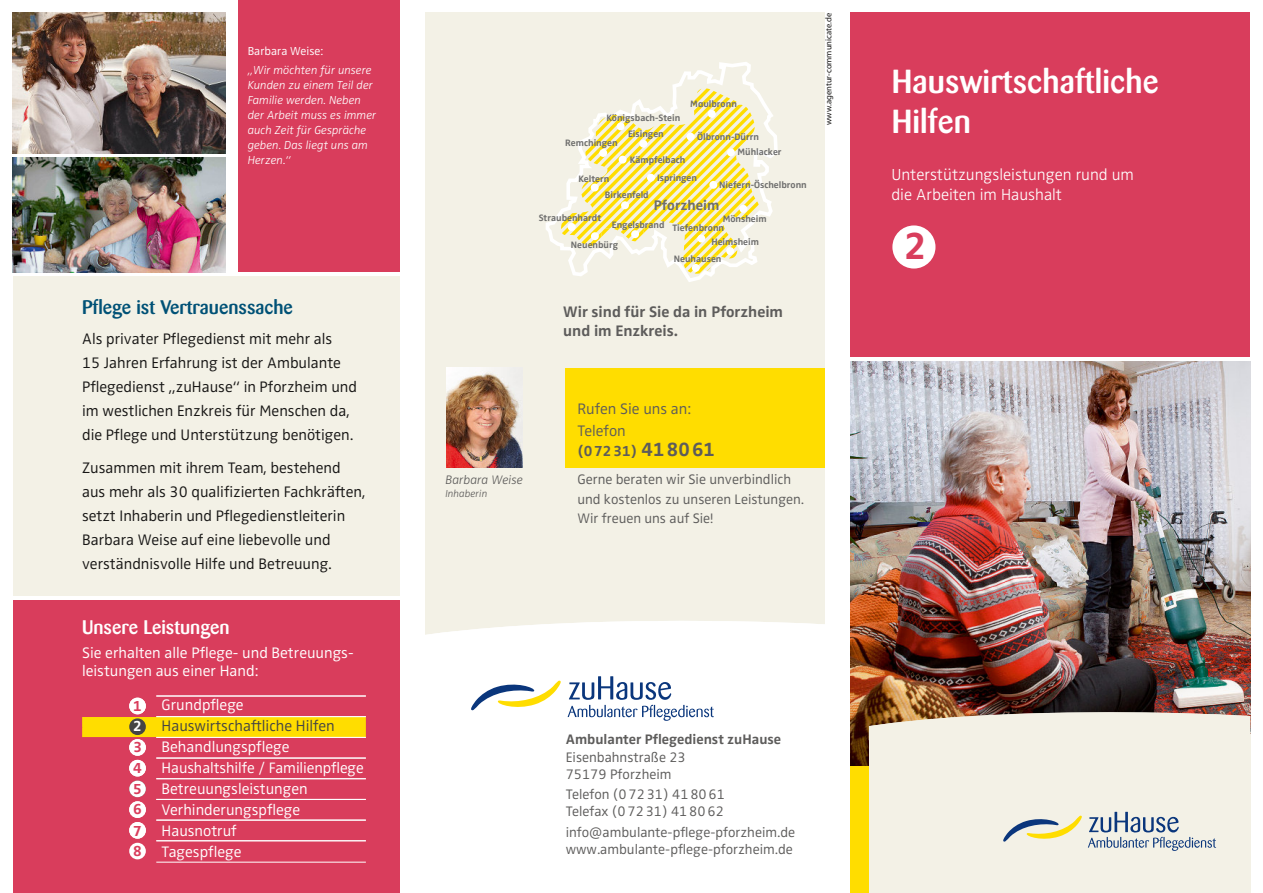
<style>
.page{position:relative;width:1263px;height:893px;background:#fff}
.page>*{position:absolute;margin:0;border:0;box-sizing:border-box;transform-origin:0 0}
.t1{font:38.85px "Zwo w 6";color:#d93d5c}
.t2{font:500 33px "Barmeno";letter-spacing:.005em;color:#fff}
.t3{font:500 19.5px "Barmeno";color:#005176}
.t4{font:500 19.5px "Barmeno";color:#fff}
.t5{font:16.5px/19.8px "Zwo w 2";color:#fff}
.t6{font:15.75px/24px "Zwo w 3";color:#171615}
.t7{font:15.75px/21px "Zwo w 3";color:#fff}
.t8{font:15.75px/19.5px "Zwo w 6";color:#5d5c5b}
.t9{font:15.75px "Zwo w 3";color:#454544}
.t10{font:15.75px/21.8px "Zwo w 3";color:#5d5c5b}
.t11{font:15.6px "Zwo w 3";letter-spacing:-.005em;color:#fff}
.t12{font:15px "Zwo w 6";letter-spacing:.06em;color:#5d5c5b}
.t13{font:15px/20.4px "Zwo w 6";color:#d93d5c;text-align:justify}
.t14{font:15px "Zwo w 6";color:#fff}
.t15{font:14.4px "Zwo w 6";color:#6e6e6d}
.t16{font:14.25px/17.1px "Zwo w 3";color:#5d5c5b}
.t17{font:14.25px "Zwo w 6";color:#5d5c5b}
.t18{font:12.75px "Zwo w 2 Italic";color:#5d5c5b}
.t19{font:12px/15px "Zwo w 2 Italic";color:#fff}
.t20{font:12px "Zwo w 3";color:#fff}
.t21{font:10.5px "Zwo w 2 Italic";color:#5d5c5b}
.t22{font:9.6px/15.3px "Zwo w 6";color:#6e6e6d}
.t23{font:9.6px "Zwo Alt w 6";color:#6e6e6d}
.t24{font:8.7px "Myriad";color:#171615}
.s1{font-size:19.8px}
</style>
<div class="page">
<img style="left:850px;top:361px;width:400px;height:406px">
<div style="left:850px;top:13px;width:400px;height:344px;background:#d93d5c"></div>
<div style="left:425px;top:13px;width:400px;height:628px;background:#f3f1e6"></div>
<div style="left:850px;top:767px;width:19px;height:126px;background:#fd0"></div>
<img style="left:869px;top:710px;width:381px;height:24px">
<div style="left:869px;top:734px;width:381px;height:159px;background:#f3f1e6"></div>
<svg style="left:1003px;top:815px;width:79px;height:27px"></svg>
<svg style="left:1088px;top:812px;width:128px;height:39px"></svg>
<svg style="left:425px;top:621px;width:400px;height:20px;background:#fdfcfb"></svg>
<div style="left:892px;top:225px;width:43px;height:44px;background:#fff;border-radius:50%"></div>
<div style="left:566px;top:368px;width:259px;height:100px;background:#fd0"></div>
<svg style="left:471px;top:680px;width:90px;height:31px"></svg>
<svg style="left:568px;top:676px;width:146px;height:45px"></svg>
<svg style="left:546px;top:62px;width:232px;height:220px"></svg>
<svg style="left:561px;top:88px;width:198px;height:186px"></svg>
<div style="left:591px;top:184px;width:8px;height:7px;background:#fff;border-radius:50%"></div>
<div style="left:568px;top:223px;width:7px;height:8px;background:#fff;border-radius:50%"></div>
<div style="left:591px;top:232px;width:8px;height:8px;background:#fff;border-radius:50%"></div>
<div style="left:631px;top:230px;width:8px;height:8px;background:#fff;border-radius:50%"></div>
<div style="left:621px;top:201px;width:8px;height:8px;background:#fff;border-radius:50%"></div>
<div style="left:647px;top:174px;width:8px;height:8px;background:#fff;border-radius:50%"></div>
<div style="left:619px;top:156px;width:8px;height:8px;background:#fff;border-radius:50%"></div>
<div style="left:639px;top:140px;width:8px;height:8px;background:#fff;border-radius:50%"></div>
<div style="left:617px;top:122px;width:8px;height:8px;background:#fff;border-radius:50%"></div>
<div style="left:599px;top:149px;width:8px;height:8px;background:#fff;border-radius:50%"></div>
<div style="left:692px;top:264px;width:8px;height:8px;background:#fff;border-radius:50%"></div>
<div style="left:726px;top:247px;width:8px;height:8px;background:#fff;border-radius:50%"></div>
<div style="left:739px;top:205px;width:8px;height:8px;background:#fff;border-radius:50%"></div>
<div style="left:709px;top:181px;width:8px;height:8px;background:#fff;border-radius:50%"></div>
<div style="left:727px;top:149px;width:8px;height:7px;background:#fff;border-radius:50%"></div>
<div style="left:687px;top:133px;width:7px;height:8px;background:#fff;border-radius:50%"></div>
<div style="left:708px;top:110px;width:8px;height:8px;background:#fff;border-radius:50%"></div>
<div style="left:697px;top:235px;width:8px;height:8px;background:#fff;border-radius:50%"></div>
<img style="left:447px;top:368px;width:76px;height:100px">
<div style="left:13px;top:600px;width:387px;height:293px;background:#d93d5c"></div>
<div style="left:13px;top:276px;width:387px;height:320px;background:#f3f1e6"></div>
<div style="left:238px;top:0;width:162px;height:272px;background:#d93d5c"></div>
<img style="left:13px;top:13px;width:212px;height:140px">
<img style="left:13px;top:157px;width:212px;height:115px">
<svg style="left:82px;top:717px;width:284px;height:20px;background:#fedd03"></svg>
<hr style="left:156px;top:716px;width:210px;height:1px;background:#fff">
<hr style="left:156px;top:737px;width:210px;height:1px;background:#fff">
<hr style="left:156px;top:758px;width:210px;height:1px;background:#fff">
<hr style="left:156px;top:778px;width:210px;height:1px;background:#fff">
<hr style="left:156px;top:799px;width:210px;height:1px;background:#fff">
<hr style="left:156px;top:820px;width:210px;height:1px;background:#fff">
<hr style="left:156px;top:840px;width:210px;height:1px;background:#fff">
<hr style="left:156px;top:862px;width:210px;height:1px;background:#fff">
<hr style="left:156px;top:696px;width:210px;height:1px;background:#fff">
<div style="left:129px;top:698px;width:17px;height:16px;background:#fff;border-radius:50%"></div>
<div style="left:129px;top:718px;width:17px;height:17px;background:#454544;border-radius:50%"></div>
<div style="left:129px;top:739px;width:17px;height:17px;background:#fff;border-radius:50%"></div>
<div style="left:129px;top:760px;width:17px;height:16px;background:#fff;border-radius:50%"></div>
<div style="left:129px;top:781px;width:17px;height:16px;background:#fff;border-radius:50%"></div>
<div style="left:129px;top:801px;width:17px;height:17px;background:#fff;border-radius:50%"></div>
<div style="left:129px;top:822px;width:17px;height:17px;background:#fff;border-radius:50%"></div>
<div style="left:129px;top:843px;width:17px;height:16px;background:#fff;border-radius:50%"></div>
<p class="t20" style="left:248px;top:45px;width:77px">Barbara Weise:</p>
<p class="t19" style="left:248px;top:63px;width:130px">„Wir möchten für unsere<br>Kunden zu einem Teil der<br>Familie werden. Neben der Arbeit muss es immer auch Zeit für Gespräche geben. Das liegt uns am<br>Herzen.“</p>
<p class="t3" style="left:82px;top:299px;width:212px">Pflege ist Vertrauenssache</p>
<p class="t6" style="left:82px;top:327px;width:276px">Als privater Pflegedienst mit mehr als<br>15 Jahren Erfahrung ist der Ambulante Pflegedienst „zuHause“ in Pforzheim und im westlichen Enzkreis für Menschen da, die Pflege und Unterstützung benötigen.</p>
<p class="t6" style="left:82px;top:456px;width:285px">Zusammen mit ihrem Team, bestehend aus mehr als 30 qualifizierten Fachkräften, setzt Inhaberin und Pflegedienstleiterin Barbara Weise auf eine liebevolle und verständnisvolle Hilfe und Betreuung.</p>
<p class="t4" style="left:82px;top:619px;width:149px">Unsere Leistungen</p>
<p class="t7" style="left:82px;top:644px;width:273px;line-height:18px">Sie erhalten alle Pflege- und Betreuungs&shy;leistungen aus einer Hand:</p>
<p class="t13" style="left:133px;top:695px;width:10px">1</p>
<p class="t14" style="left:133px;top:718px;width:10px">2</p>
<p class="t13" style="left:133px;top:737px;width:10px">3<br>4<br>5<br>6</p>
<p class="t13" style="left:133px;top:820px;width:10px">7<br>8</p>
<p class="t7" style="left:162px;top:695px;width:84px">Grundpflege</p>
<p class="t9" style="left:162px;top:718px;width:175px">Hauswirtschaftliche Hilfen</p>
<p class="t7" style="left:162px;top:737px;width:129px">Behandlungspflege</p>
<p class="t11" style="left:162px;top:760px;width:204px">Haushaltshilfe / Familienpflege</p>
<p class="t7" style="left:162px;top:779px;width:148px">Betreuungsleistungen<br>Verhinderungspflege<br>Hausnotruf<br>Tagespflege</p>
<p class="t23" style="left:690px;top:99px;width:48px">Maulbronn</p>
<p class="t22" style="left:737px;top:129px;width:46px;text-indent:-40px">Ölbronn-Dürrn<br>Mühlacker</p>
<p class="t22" style="left:719px;top:177px;width:89px">Niefern-Öschelbronn</p>
<p class="t22" style="left:723px;top:211px;width:46px">Mönsheim</p>
<p class="t22" style="left:674px;top:233px;width:87px;line-height:17px;text-indent:37px">Heimsheim<br>Neuhausen</p>
<p class="t22" style="left:606px;top:109px;width:75px;line-height:16.8px;text-align:center">Königsbach-Stein<br>Eisingen</p>
<p class="t22" style="left:565px;top:135px;width:54px">Remchingen</p>
<p class="t22" style="left:657px;top:151px;width:42px;line-height:17.7px;text-indent:-27px">Kämpfelbach<br>Ispringen</p>
<p class="t15" style="left:654px;top:198px;width:67px">Pforzheim</p>
<p class="t22" style="left:605px;top:170px;width:45px;line-height:16px;text-indent:-26px">Keltern<br>Birkenfeld</p>
<p class="t22" style="left:539px;top:210px;width:64px">Straubenhardt</p>
<p class="t22" style="left:571px;top:215px;width:95px;line-height:19.8px;text-indent:41px">Engelsbrand<br>Neuenbürg</p>
<p class="t22" style="left:672px;top:221px;width:53px">Tiefenbronn</p>
<p class="t8" style="left:563px;top:302px;width:221px">Wir sind für Sie da in Pforzheim und im Enzkreis.</p>
<p class="t24" style="left:825px;top:125px;width:114px;rotate:-90deg">www.agentur-communicate.de</p>
<p class="t18" style="left:445px;top:473px;width:79px">Barbara Weise</p>
<p class="t21" style="left:445px;top:488px;width:43px">Inhaberin</p>
<p class="t10" style="left:577px;top:398px;width:115px">Rufen Sie uns an:<br>Telefon</p>
<p class="t12" style="left:577px;top:443px;width:139px">(07231) <span class="s1">418061</span></p>
<p class="t16" style="left:577px;top:470px;width:228px;line-height:19.5px">Gerne beraten wir Sie unverbindlich und kostenlos zu unseren Leistungen.<br>Wir freuen uns auf Sie!</p>
<h2 class="t2" style="left:892px;top:68px;width:268px">Hauswirtschaftliche</h2>
<h2 class="t2" style="left:892px;top:108px;width:81px">Hilfen</h2>
<p class="t5" style="left:891px;top:165px;width:244px">Unterstützungsleistungen rund um die Arbeiten im Haushalt</p>
<h1 class="t1" style="left:904px;top:225px;width:24px">2</h1>
<p class="t17" style="left:566px;top:732px;width:217px">Ambulanter Pflegedienst zuHause</p>
<p class="t16" style="left:566px;top:748px;width:122px">Eisenbahnstraße 23<br>75179 Pforzheim</p>
<p class="t16" style="left:566px;top:786px;width:161px">Telefon (07231) 418061<br>Telefax (07231) 418062</p>
<p class="t16" style="left:566px;top:823px;width:231px">info@ambulante-pflege-pforzheim.de www.ambulante-pflege-pforzheim.de</p>
</div>
